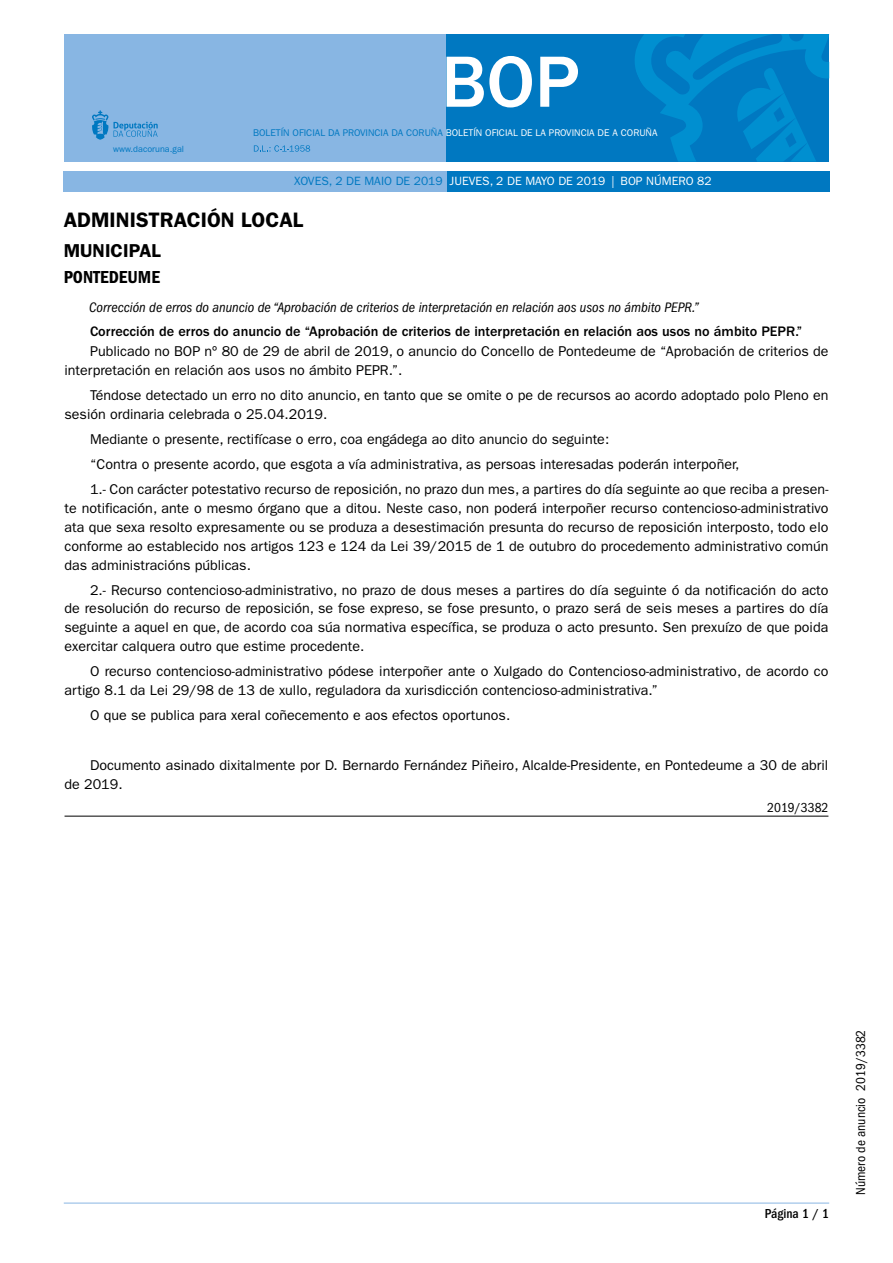
<style>
.page{position:relative;width:893px;height:1263px;background:#fff}
.page>*{position:absolute;margin:0;border:0;box-sizing:border-box;transform-origin:0 0}
.t1{font:500 75px "ITC Franklin Gothic Std";color:#fff}
.t2{font:600 21px "ITC Franklin Gothic Std";color:#000}
.t3{font:600 18.75px "ITC Franklin Gothic Std";color:#000}
.t4{font:18px "ITC Franklin Gothic Std Dm Cd";color:#000}
.t5{font:14.25px/18.8px "ITC Franklin Gothic Std";color:#000}
.t6{font:italic condensed 14.25px "ITC Franklin Gothic Std";color:#000}
.t7{font:500 14.25px "ITC Franklin Gothic Std";color:#000}
.t8{font:condensed 13.5px "ITC Franklin Gothic Std";color:#000}
.t9{font:500 condensed 13.5px "ITC Franklin Gothic Std";color:#000}
.t10{font:12px "ITC Franklin Gothic Std";color:#fff}
.t11{font:9.75px "ITC Franklin Gothic Std";color:#fff}
.t12{font:9px "ITC Franklin Gothic Std";color:#0078c1}
.s1{color:#0078c1}
</style>
<div class="page">
<div style="left:64px;top:34px;width:382px;height:128px;background:#88b6e3"></div>
<div style="left:446px;top:34px;width:383px;height:128px;background:#0078c1"></div>
<svg style="left:254px;top:145px;width:56px;height:7px"></svg>
<svg style="left:92px;top:110px;width:66px;height:30px"></svg>
<svg style="left:635px;top:34px;width:194px;height:128px"></svg>
<div style="left:446px;top:171px;width:383px;height:20px;background:#0078c1"></div>
<div style="left:64px;top:171px;width:383px;height:20px;background:#88b6e3"></div>
<hr style="left:64px;top:1203px;width:765px;height:1px;background:#88b6e3">
<hr style="left:65px;top:816px;width:763px;height:1px;background:#000">
<p class="t12" style="left:113px;top:143px;width:72px">www.dacoruna.gal</p>
<h1 class="t1" style="left:441px;top:40px;width:140px">BOP</h1>
<p class="t11" style="left:253px;top:127px;width:406px"><span class="s1">BOLETÍN OFICIAL DA PROVINCIA DA CORUÑA</span> BOLETÍN OFICIAL DE LA PROVINCIA DE A CORUÑA</p>
<p class="t10" style="left:294px;top:174px;width:419px"><span class="s1">XOVES, 2 DE MAIO DE 2019</span> JUEVES, 2 DE MAYO DE 2019 | BOP NÚMERO 82</p>
<h2 class="t2" style="left:64px;top:207px;width:229px">ADMINISTRACIÓN LOCAL</h2>
<h3 class="t3" style="left:64px;top:239px;width:88px">MUNICIPAL</h3>
<p class="t4" style="left:64px;top:267px;width:98px">PONTEDEUME</p>
<p class="t6" style="left:89px;top:300px;width:611px">Corrección de erros do anuncio de “Aprobación de criterios de interpretación en relación aos usos no ámbito PEPR.”</p>
<p class="t7" style="left:90px;top:323px;width:713px">Corrección de erros do anuncio de “Aprobación de criterios de interpretación en relación aos usos no ámbito PEPR.”</p>
<p class="t5" style="left:65px;top:342px;width:765px;text-indent:26px">Publicado no BOP nº 80 de 29 de abril de 2019, o anuncio do Concello de Pontedeume de “Aprobación de criterios de interpretación en relación aos usos no ámbito PEPR.”.</p>
<p class="t5" style="left:65px;top:386px;width:765px;text-indent:26px">Téndose detectado un erro no dito anuncio, en tanto que se omite o pe de recursos ao acordo adoptado polo Pleno en sesión ordinaria celebrada o 25.04.2019.</p>
<p class="t5" style="left:90px;top:427px;width:740px;line-height:25px">Mediante o presente, rectifícase o erro, coa engádega ao dito anuncio do seguinte:<br>“Contra o presente acordo, que esgota a vía administrativa, as persoas interesadas poderán interpoñer,<br>1.- Con carácter potestativo recurso de reposición, no prazo dun mes, a partires do día seguinte ao que reciba a presen-</p>
<p class="t5" style="left:65px;top:499px;width:765px;text-align:justify">te notificación, ante o mesmo órgano que a ditou. Neste caso, non poderá interpoñer recurso contencioso-administrativo ata que sexa resolto expresamente ou se produza a desestimación presunta do recurso de reposición interposto, todo elo conforme ao establecido nos artigos 123 e 124 da Lei 39/2015 de 1 de outubro do procedemento administrativo común das administracións públicas.</p>
<p class="t5" style="left:65px;top:580px;width:765px;text-align:justify;text-indent:26px">2.- Recurso contencioso-administrativo, no prazo de dous meses a partires do día seguinte ó da notificación do acto de resolución do recurso de reposición, se fose expreso, se fose presunto, o prazo será de seis meses a partires do día seguinte a aquel en que, de acordo coa súa normativa específica, se produza o acto presunto. Sen prexuízo de que poida exercitar calquera outro que estime procedente.</p>
<p class="t5" style="left:65px;top:662px;width:765px;text-indent:26px">O recurso contencioso-administrativo pódese interpoñer ante o Xulgado do Contencioso-administrativo, de acordo co artigo 8.1 da Lei 29/98 de 13 de xullo, reguladora da xurisdicción contencioso-administrativa.”</p>
<p class="t5" style="left:90px;top:706px;width:422px">O que se publica para xeral coñecemento e aos efectos oportunos.</p>
<p class="t5" style="left:65px;top:756px;width:765px;text-indent:26px">Documento asinado dixitalmente por D. Bernardo Fernández Piñeiro, Alcalde-Presidente, en Pontedeume a 30 de abril de 2019.</p>
<p class="t8" style="left:767px;top:799px;width:63px">2019/3382</p>
<p class="t9" style="left:765px;top:1206px;width:66px">Página 1 / 1</p>
<p class="t8" style="left:853px;top:1195px;width:167px;rotate:-90deg">Número de anuncio 2019/3382</p>
</div>
